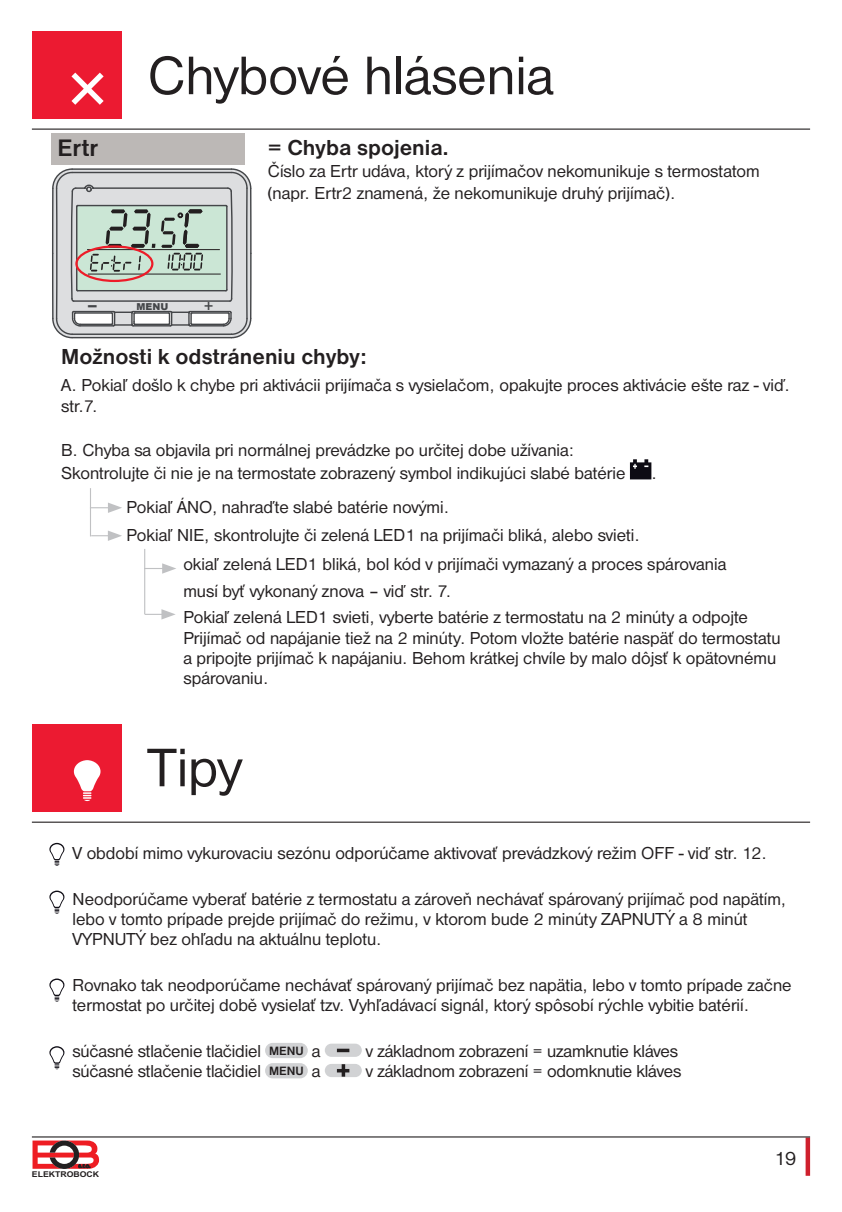
<style>
.page{position:relative;width:842px;height:1212px;background:#fff}
.page>*{position:absolute;margin:0;border:0;box-sizing:border-box;transform-origin:0 0}
.t1{font:56.25px "Nimbus Sans DOT";color:#231f20}
.t2{font:700 24.75px "Nimbus Sans DOT";color:#231f20}
.t3{font:700 22.5px "Nimbus Sans DOT";color:#231f20}
.t4{font:700 21.82px "Myriad Pro";color:#444649;scale:1.5 1}
.t5{font:20.25px "Nimbus Sans DOT";color:#231f20}
.t6{font:18px/20.2px "Nimbus Sans DOT";color:#231f20}
.t7{font:700 15.3px "Myriad Pro";color:#444649}
.t8{font:900 9.45px "Arial";color:#444649}
.t9{font:700 7.88px "Arial";color:#231f20;scale:1.09 1}
.s1{font-weight:700;font-size:12.6px}
</style>
<div class="page">
<hr style="left:806px;top:1137px;width:4px;height:39px;background:#cf202d">
<svg style="left:33px;top:1140px;width:66px;height:29px"></svg>
<hr style="left:32px;top:1136px;width:778px;height:1px;background:#231f20">
<div style="left:32px;top:32px;width:90px;height:87px;background:#ec1a31"></div>
<svg style="left:71px;top:72px;width:33px;height:33px"></svg>
<div style="left:32px;top:724px;width:90px;height:87px;background:#ec1a31"></div>
<svg style="left:74px;top:760px;width:27px;height:41px"></svg>
<svg style="left:52px;top:168px;width:200px;height:171px;background:#bcc3bf"></svg>
<div style="left:75px;top:245px;width:78px;height:37px;border:2px solid #ed1c28;border-radius:50%"></div>
<div style="left:51px;top:133px;width:194px;height:31px;background:#bcb8b6"></div>
<svg style="left:630px;top:459px;width:21px;height:20px"></svg>
<div style="left:265px;top:1043px;width:43px;height:15px;background:#d1d2d4;border-radius:8px"></div>
<div style="left:325px;top:1043px;width:37px;height:14px;background:#d1d2d4;border-radius:7px"></div>
<svg style="left:337px;top:1049px;width:12px;height:3px"></svg>
<div style="left:265px;top:1063px;width:43px;height:15px;background:#d1d2d4;border-radius:8px"></div>
<div style="left:325px;top:1064px;width:37px;height:13px;background:#d1d2d4;border-radius:7px"></div>
<svg style="left:337px;top:1064px;width:12px;height:13px"></svg>
<hr style="left:90px;top:488px;width:1px;height:48px;background:#c0c1c3">
<hr style="left:144px;top:549px;width:1px;height:65px;background:#c0c1c3">
<svg style="left:91px;top:502px;width:31px;height:11px"></svg>
<svg style="left:145px;top:563px;width:31px;height:11px"></svg>
<svg style="left:91px;top:530px;width:31px;height:11px"></svg>
<svg style="left:145px;top:609px;width:31px;height:10px"></svg>
<svg style="left:49px;top:843px;width:15px;height:23px"></svg>
<svg style="left:49px;top:890px;width:15px;height:24px"></svg>
<svg style="left:49px;top:978px;width:15px;height:24px"></svg>
<svg style="left:49px;top:1046px;width:15px;height:23px"></svg>
<hr style="left:32px;top:129px;width:778px;height:1px;background:#231f20">
<hr style="left:32px;top:821px;width:778px;height:2px;background:#231f20">
<h1 class="t1" style="left:148px;top:44px;width:408px">Chybové hlásenia</h1>
<h2 class="t2" style="left:57px;top:134px;width:42px">Ertr</h2>
<p class="t3" style="left:268px;top:135px;width:182px">= Chyba spojenia.</p>
<p class="t6" style="left:268px;top:160px;width:493px;line-height:21.6px">Číslo za Ertr udáva, ktorý z prijímačov nekomunikuje s termostatom (napr. Ertr2 znamená, že nekomunikuje druhý prijímač).</p>
<p class="t4" style="left:87px;top:290px;width:9px">-</p>
<p class="t8" style="left:137px;top:300px;width:33px">MENU</p>
<p class="t7" style="left:204px;top:295px;width:11px">+</p>
<p class="t3" style="left:61px;top:344px;width:307px">Možnosti k odstráneniu chyby:</p>
<p class="t6" style="left:61px;top:374px;width:730px;line-height:21.6px">A. Pokiaľ došlo k chybe pri aktivácii prijímača s vysielačom, opakujte proces aktivácie ešte raz - viď. str.7.</p>
<p class="t6" style="left:61px;top:438px;width:566px;line-height:23.6px">B. Chyba sa objavila pri normálnej prevádzke po určitej dobe užívania:<br>Skontrolujte či nie je na termostate zobrazený symbol indikujúci slabé batérie</p>
<p class="t6" style="left:651px;top:463px;width:7px">.</p>
<p class="t6" style="left:127px;top:493px;width:515px;line-height:27.9px">Pokiaľ ÁNO, nahraďte slabé batérie novými.<br>Pokiaľ NIE, skontrolujte či zelená LED1 na prijímači bliká, alebo svieti.</p>
<p class="t6" style="left:183px;top:551px;width:566px;line-height:26.6px">okiaľ zelená LED1 bliká, bol kód v prijímači vymazaný a proces spárovania musí byť vykonaný znova – viď str. 7.<br>Pokiaľ zelená LED1 svieti, vyberte batérie z termostatu na 2 minúty a odpojte</p>
<p class="t6" style="left:183px;top:628px;width:599px">Prijímač od napájanie tiež na 2 minúty. Potom vložte batérie naspäť do termostatu a pripojte prijímač k napájaniu. Behom krátkej chvíle by malo dôjsť k opätovnému spárovaniu.</p>
<h1 class="t1" style="left:148px;top:736px;width:96px">Tipy</h1>
<p class="t6" style="left:73px;top:843px;width:696px">V období mimo vykurovaciu sezónu odporúčame aktivovať prevádzkový režim OFF - viď str. 12.</p>
<p class="t6" style="left:73px;top:889px;width:715px">Neodporúčame vyberať batérie z termostatu a zároveň nechávať spárovaný prijímač pod napätím, lebo v tomto prípade prejde prijímač do režimu, v ktorom bude 2 minúty ZAPNUTÝ a 8 minút<br>VYPNUTÝ bez ohľadu na aktuálnu teplotu.</p>
<p class="t6" style="left:73px;top:975px;width:721px">Rovnako tak neodporúčame nechávať spárovaný prijímač bez napätia, lebo v tomto prípade začne termostat po určitej době vysielať tzv. Vyhľadávací signál, ktorý spôsobí rýchle vybitie batérií.</p>
<p class="t6" style="left:73px;top:1041px;width:250px">súčasné stlačenie tlačidiel <span class="s1">MENU</span> a</p>
<p class="t6" style="left:366px;top:1041px;width:314px">v základnom zobrazení = uzamknutie kláves</p>
<p class="t6" style="left:73px;top:1061px;width:250px">súčasné stlačenie tlačidiel <span class="s1">MENU</span> a</p>
<p class="t6" style="left:366px;top:1061px;width:317px">v základnom zobrazení = odomknutie kláves</p>
<p class="t9" style="left:32px;top:1168px;width:63px">ELEKTROBOCK</p>
<p class="t5" style="left:774px;top:1147px;width:24px">19</p>
</div>
